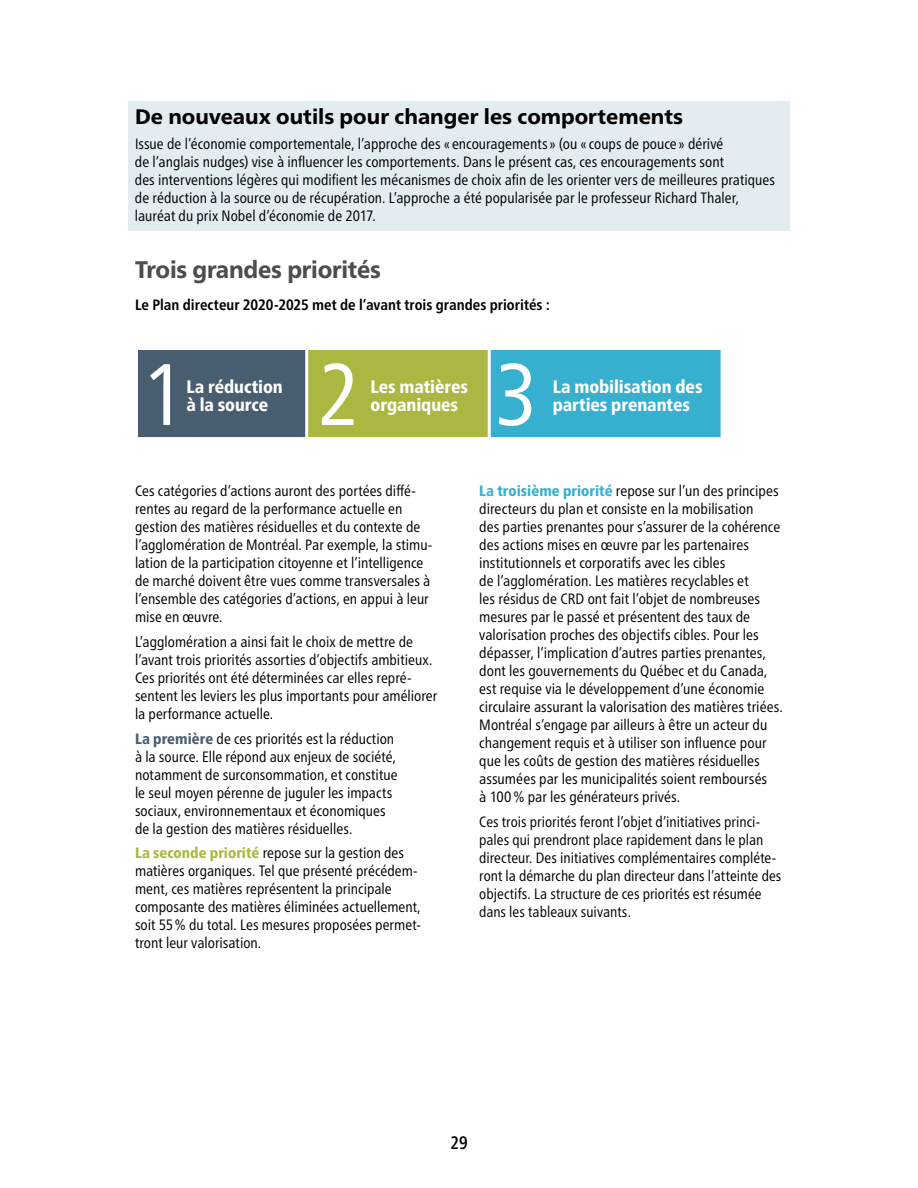
<style>
.page{position:relative;width:918px;height:1188px;background:#fff}
.page>*{position:absolute;margin:0;border:0;box-sizing:border-box;transform-origin:0 0}
.t1{font:condensed 87px "Frutiger Pro";color:#fff}
.t2{font:800 24px "Frutiger Pro";letter-spacing:-.01em;color:#4d4d4f;scale:.95 1}
.t3{font:800 21px "Frutiger Pro";color:#000}
.t4{font:800 condensed 18px/18px "Frutiger Pro";color:#fff}
.t5{font:500 condensed 18px "Frutiger Pro";color:#000;scale:.95 1}
.t6{font:condensed 15px/18px "Frutiger Pro";letter-spacing:.005em;color:#000}
.t7{font:700 condensed 15px "Frutiger Pro";letter-spacing:.005em;color:#000}
.s1{font-weight:800;color:#485e70}
.s2{font-weight:800;color:#abb741}
.s3{font-weight:800;color:#37afcf}
</style>
<div class="page">
<div style="left:128px;top:101px;width:662px;height:35px;background:#e2ecf1"></div>
<div style="left:128px;top:131px;width:662px;height:100px;background:#e2ecf1"></div>
<svg style="left:138px;top:350px;width:583px;height:87px;background:#609a87"></svg>
<hr style="left:305px;top:350px;width:3px;height:87px;background:#fff">
<hr style="left:488px;top:350px;width:3px;height:87px;background:#fff">
<h3 class="t3" style="left:135px;top:104px;width:550px">De nouveaux outils pour changer les comportements</h3>
<p class="t6" style="left:135px;top:135px;width:642px">Issue de l’économie comportementale, l’approche des « encouragements » (ou « coups de pouce » dérivé<br>de l’anglais nudges) vise à influencer les comportements. Dans le présent cas, ces encouragements sont<br>des interventions légères qui modifient les mécanismes de choix afin de les orienter vers de meilleures pratiques de réduction à la source ou de récupération. L’approche a été popularisée par le professeur Richard Thaler, lauréat du prix Nobel d’économie de 2017.</p>
<h2 class="t2" style="left:135px;top:255px;width:260px">Trois grandes priorités</h2>
<p class="t7" style="left:135px;top:295px;width:417px">Le Plan directeur 2020-2025 met de l’avant trois grandes priorités :</p>
<h1 class="t1" style="left:142px;top:343px;width:44px">1</h1>
<h1 class="t1" style="left:317px;top:343px;width:44px">2</h1>
<h1 class="t1" style="left:495px;top:343px;width:44px">3</h1>
<p class="t4" style="left:186px;top:377px;width:98px">La réduction à la source</p>
<p class="t4" style="left:371px;top:377px;width:99px">Les matières organiques</p>
<p class="t4" style="left:553px;top:377px;width:151px">La mobilisation des parties prenantes</p>
<p class="t6" style="left:135px;top:482px;width:299px">Ces catégories d’actions auront des portées diffé&shy;rentes au regard de la performance actuelle en gestion des matières résiduelles et du contexte de l’agglomération de Montréal. Par exemple, la stimu&shy;lation de la participation citoyenne et l’intelligence de marché doivent être vues comme transversales à l’ensemble des catégories d’actions, en appui à leur mise en œuvre.</p>
<p class="t6" style="left:135px;top:633px;width:304px">L’agglomération a ainsi fait le choix de mettre de l’avant trois priorités assorties d’objectifs ambitieux.<br>Ces priorités ont été déterminées car elles repré&shy;sentent les leviers les plus importants pour améliorer la performance actuelle.</p>
<p class="t6" style="left:135px;top:729px;width:264px"><span class="s1">La première</span> de ces priorités est la réduction à la source. Elle répond aux enjeux de société, notamment de surconsommation, et constitue le seul moyen pérenne de juguler les impacts sociaux, environnementaux et économiques de la gestion des matières résiduelles.</p>
<p class="t6" style="left:135px;top:844px;width:288px"><span class="s2">La seconde priorité</span> repose sur la gestion des matières organiques. Tel que présenté précédem&shy;ment, ces matières représentent la principale composante des matières éliminées actuellement, soit 55% du total. Les mesures proposées permet&shy;tront leur valorisation.</p>
<p class="t6" style="left:479px;top:482px;width:305px"><span class="s3">La troisième priorité</span> repose sur l’un des principes directeurs du plan et consiste en la mobilisation<br>des parties prenantes pour s’assurer de la cohérence des actions mises en œuvre par les partenaires institutionnels et corporatifs avec les cibles<br>de l’agglomération. Les matières recyclables et<br>les résidus de CRD ont fait l’objet de nombreuses mesures par le passé et présentent des taux de valorisation proches des objectifs cibles. Pour les dépasser, l’implication d’autres parties prenantes, dont les gouvernements du Québec et du Canada, est requise via le développement d’une économie circulaire assurant la valorisation des matières triées.<br>Montréal s’engage par ailleurs à être un acteur du changement requis et à utiliser son influence pour que les coûts de gestion des matières résiduelles assumées par les municipalités soient remboursés<br>à 100% par les générateurs privés.</p>
<p class="t6" style="left:479px;top:813px;width:304px">Ces trois priorités feront l’objet d’initiatives princi&shy;pales qui prendront place rapidement dans le plan directeur. Des initiatives complémentaires compléte&shy;ront la démarche du plan directeur dans l’atteinte des objectifs. La structure de ces priorités est résumée dans les tableaux suivants.</p>
<p class="t5" style="left:450px;top:1132px;width:20px">29</p>
</div>
